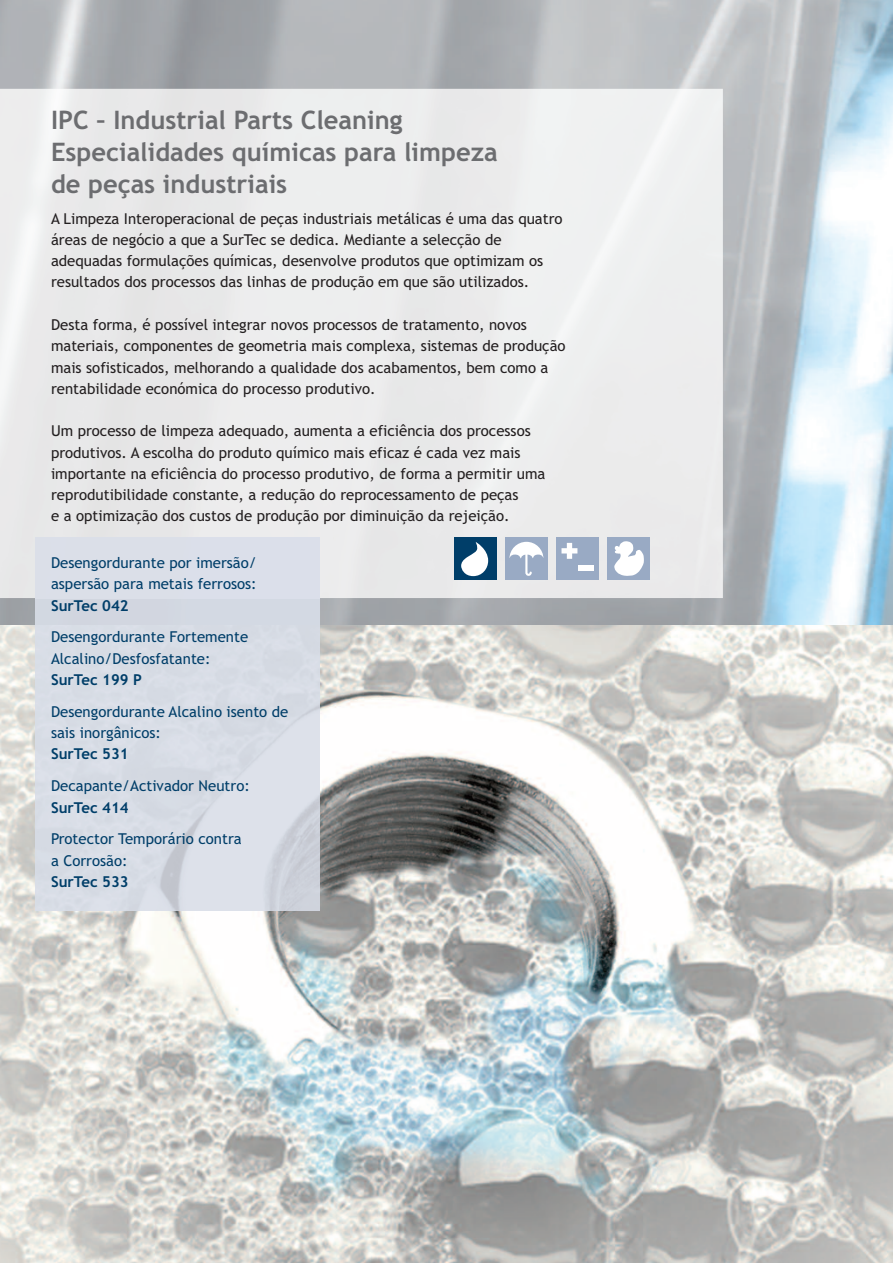
<style>
.page{position:relative;width:893px;height:1263px;background:#fff}
.page>*{position:absolute;margin:0;border:0;box-sizing:border-box;transform-origin:0 0}
.t1{font:700 25.5px/32px "Trebuchet MS";color:#6c6d70}
.t2{font:15px/21.3px "Trebuchet MS";color:#231f20}
.t3{font:15px/21.3px "Trebuchet MS";color:#003e69}
.t4{font:700 15px "Trebuchet MS";color:#003e69}
</style>
<div class="page">
<img style="left:0;top:0;width:893px;height:1263px">
<div style="left:0;top:89px;width:723px;height:509px;background:#ececed"></div>
<div style="left:36px;top:537px;width:284px;height:373px;background:#d9dee7"></div>
<div style="left:454px;top:537px;width:43px;height:43px;background:#003e69"></div>
<svg style="left:461px;top:542px;width:27px;height:34px"></svg>
<div style="left:505px;top:537px;width:43px;height:43px;background:#99aac4"></div>
<svg style="left:509px;top:542px;width:35px;height:34px"></svg>
<div style="left:556px;top:537px;width:43px;height:43px;background:#99aac4"></div>
<svg style="left:561px;top:543px;width:16px;height:16px"></svg>
<div style="left:578px;top:565px;width:16px;height:5px;background:#fff"></div>
<div style="left:607px;top:537px;width:43px;height:43px;background:#99aac4"></div>
<svg style="left:614px;top:541px;width:30px;height:35px"></svg>
<h1 class="t1" style="left:51px;top:105px;width:448px">IPC – Industrial Parts Cleaning<br>Especialidades químicas para limpeza de peças industriais</h1>
<p class="t2" style="left:51px;top:208px;width:513px">A Limpeza Interoperacional de peças industriais metálicas é uma das quatro áreas de negócio a que a SurTec se dedica. Mediante a selecção de adequadas formulações químicas, desenvolve produtos que optimizam os resultados dos processos das linhas de produção em que são utilizados.</p>
<p class="t2" style="left:51px;top:314px;width:516px">Desta forma, é possível integrar novos processos de tratamento, novos materiais, componentes de geometria mais complexa, sistemas de produção mais sofisticados, melhorando a qualidade dos acabamentos, bem como a rentabilidade económica do processo produtivo.</p>
<p class="t2" style="left:51px;top:420px;width:496px">Um processo de limpeza adequado, aumenta a eficiência dos processos produtivos. A escolha do produto químico mais eficaz é cada vez mais importante na eficiência do processo produtivo, de forma a permitir uma reprodutibilidade constante, a redução do reprocessamento de peças<br>e a optimização dos custos de produção por diminuição da rejeição.</p>
<p class="t3" style="left:51px;top:552px;width:207px">Desengordurante por imersão/ aspersão para metais ferrosos:</p>
<p class="t4" style="left:51px;top:597px;width:79px">SurTec 042</p>
<p class="t3" style="left:51px;top:627px;width:199px">Desengordurante Fortemente<br>Alcalino/Desfosfatante:</p>
<p class="t4" style="left:51px;top:671px;width:92px">SurTec 199 P</p>
<p class="t3" style="left:51px;top:701px;width:239px">Desengordurante Alcalino isento de sais inorgânicos:</p>
<p class="t4" style="left:51px;top:745px;width:79px">SurTec 531</p>
<p class="t3" style="left:51px;top:775px;width:200px">Decapante/Activador Neutro:</p>
<p class="t4" style="left:51px;top:799px;width:79px">SurTec 414</p>
<p class="t3" style="left:51px;top:829px;width:192px">Protector Temporário contra a Corrosão:</p>
<p class="t4" style="left:51px;top:873px;width:79px">SurTec 533</p>
</div>
